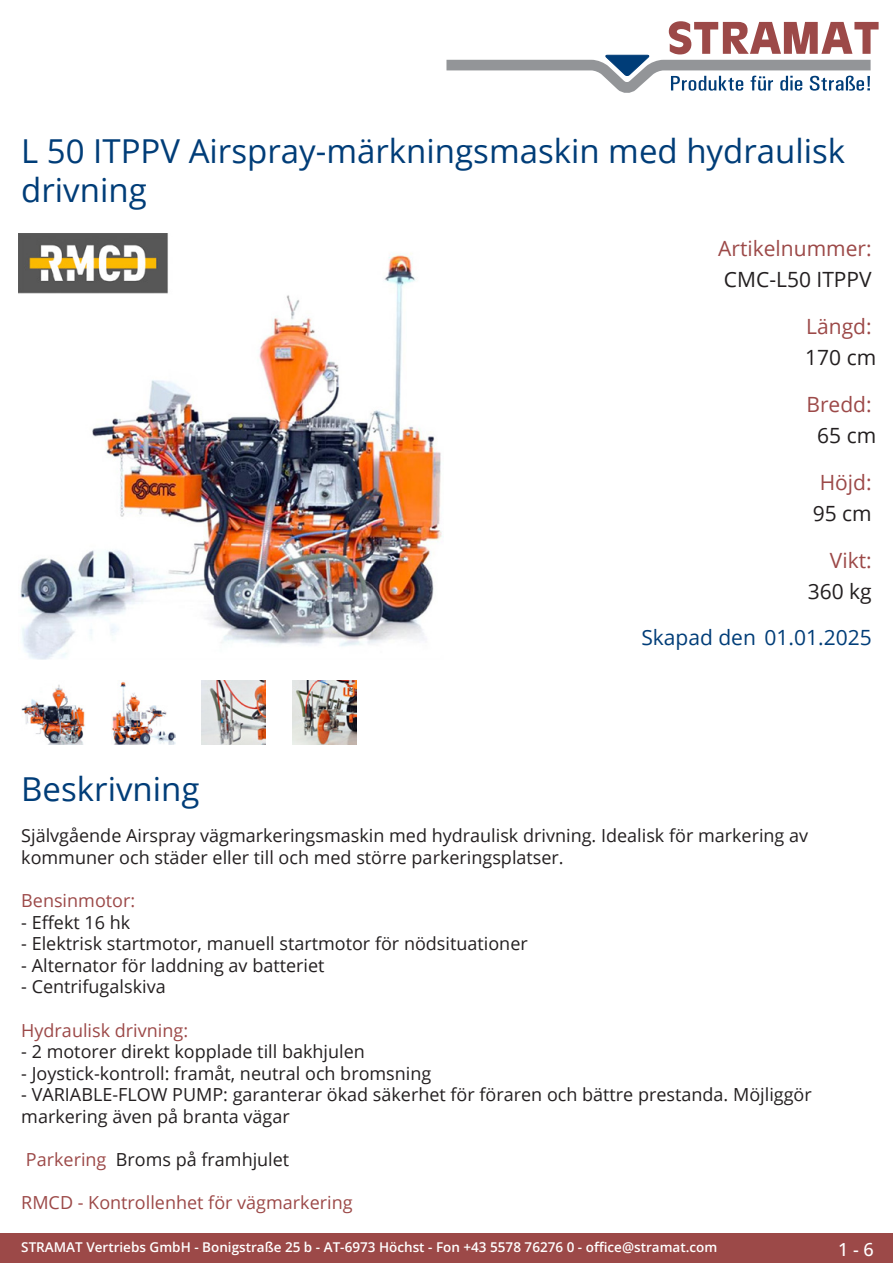
<style>
.page{position:relative;width:893px;height:1263px;background:#fff}
.page>*{position:absolute;margin:0;border:0;box-sizing:border-box;transform-origin:0 0}
.Produkttitel{font:33px/39.6px "Open Sans";color:#003d78}
.TechDaten_Überschrif{font:21px "Open Sans";color:#9c4948}
.TechDaten_Inhalt{font:21px "Open Sans";color:#231f20}
.Erstellungsdatum{font:21px "Open Sans";color:#003d78}
.Beschreibung_Text{font:18px/21.6px "Open Sans";color:#231f20}
.Beschreibung_Text-2{font:18px "Open Sans";color:#9c4948}
.t1{font:500 18px "Open Sans";color:#fff}
.t2{font:600 13.5px "Open Sans";color:#fff}
.s1{color:#9c4948}
</style>
<div class="page">
<div style="left:0;top:1233px;width:893px;height:30px;background:#9c4948"></div>
<svg style="left:446px;top:21px;width:433px;height:72px"></svg>
<img style="left:18px;top:234px;width:425px;height:425px">
<img style="left:21px;top:684px;width:64px;height:60px">
<img style="left:112px;top:681px;width:63px;height:63px">
<img style="left:202px;top:680px;width:64px;height:64px">
<img style="left:292px;top:680px;width:64px;height:64px">
<p class="Produkttitel" style="left:21px;top:130px;width:825px">L 50 ITPPV Airspray-märkningsmaskin med hydraulisk drivning</p>
<p class="TechDaten_Überschrif" style="left:718px;top:234px;width:155px">Artikelnummer:</p>
<p class="TechDaten_Inhalt" style="left:724px;top:265px;width:149px">CMC-L50 ITPPV</p>
<p class="TechDaten_Überschrif" style="left:806px;top:312px;width:67px">Längd:</p>
<p class="TechDaten_Inhalt" style="left:805px;top:343px;width:73px">170 cm</p>
<p class="TechDaten_Überschrif" style="left:806px;top:390px;width:67px">Bredd:</p>
<p class="TechDaten_Inhalt" style="left:817px;top:421px;width:61px">65 cm</p>
<p class="TechDaten_Überschrif" style="left:820px;top:468px;width:53px">Höjd:</p>
<p class="TechDaten_Inhalt" style="left:813px;top:499px;width:61px">95 cm</p>
<p class="TechDaten_Überschrif" style="left:830px;top:546px;width:43px">Vikt:</p>
<p class="TechDaten_Inhalt" style="left:808px;top:577px;width:66px">360 kg</p>
<p class="Erstellungsdatum" style="left:641px;top:623px;width:232px">Skapad den 01.01.2025</p>
<p class="Produkttitel" style="left:21px;top:768px;width:180px">Beskrivning</p>
<p class="Beschreibung_Text" style="left:21px;top:824px;width:788px">Självgående Airspray vägmarkeringsmaskin med hydraulisk drivning. Idealisk för markering av kommuner och städer eller till och med större parkeringsplatser.</p>
<p class="Beschreibung_Text-2" style="left:21px;top:888px;width:115px">Bensinmotor:</p>
<p class="Beschreibung_Text" style="left:21px;top:911px;width:111px">- Effekt 16 hk</p>
<p class="Beschreibung_Text" style="left:21px;top:932px;width:508px">- Elektrisk startmotor, manuell startmotor för nödsituationer</p>
<p class="Beschreibung_Text" style="left:21px;top:954px;width:305px">- Alternator för laddning av batteriet</p>
<p class="Beschreibung_Text" style="left:21px;top:975px;width:146px">- Centrifugalskiva</p>
<p class="Beschreibung_Text-2" style="left:21px;top:1018px;width:168px">Hydraulisk drivning:</p>
<p class="Beschreibung_Text" style="left:21px;top:1040px;width:345px">- 2 motorer direkt kopplade till bakhjulen</p>
<p class="Beschreibung_Text" style="left:21px;top:1062px;width:412px">- Joystick-kontroll: framåt, neutral och bromsning</p>
<p class="Beschreibung_Text" style="left:21px;top:1083px;width:792px">- VARIABLE-FLOW PUMP: garanterar ökad säkerhet för föraren och bättre prestanda. Möjliggör markering även på branta vägar</p>
<p class="Beschreibung_Text" style="left:26px;top:1148px;width:265px"><span class="s1">Parkering</span> Broms på framhjulet</p>
<p class="Beschreibung_Text-2" style="left:21px;top:1190px;width:333px">RMCD - Kontrollenhet för vägmarkering</p>
<p class="t2" style="left:21px;top:1238px;width:698px">STRAMAT Vertriebs GmbH - Bonigstraße 25 b - AT-6973 Höchst - Fon +43 5578 76276 0 - office@stramat.com</p>
<p class="t1" style="left:838px;top:1237px;width:37px">1 - 6</p>
</div>
